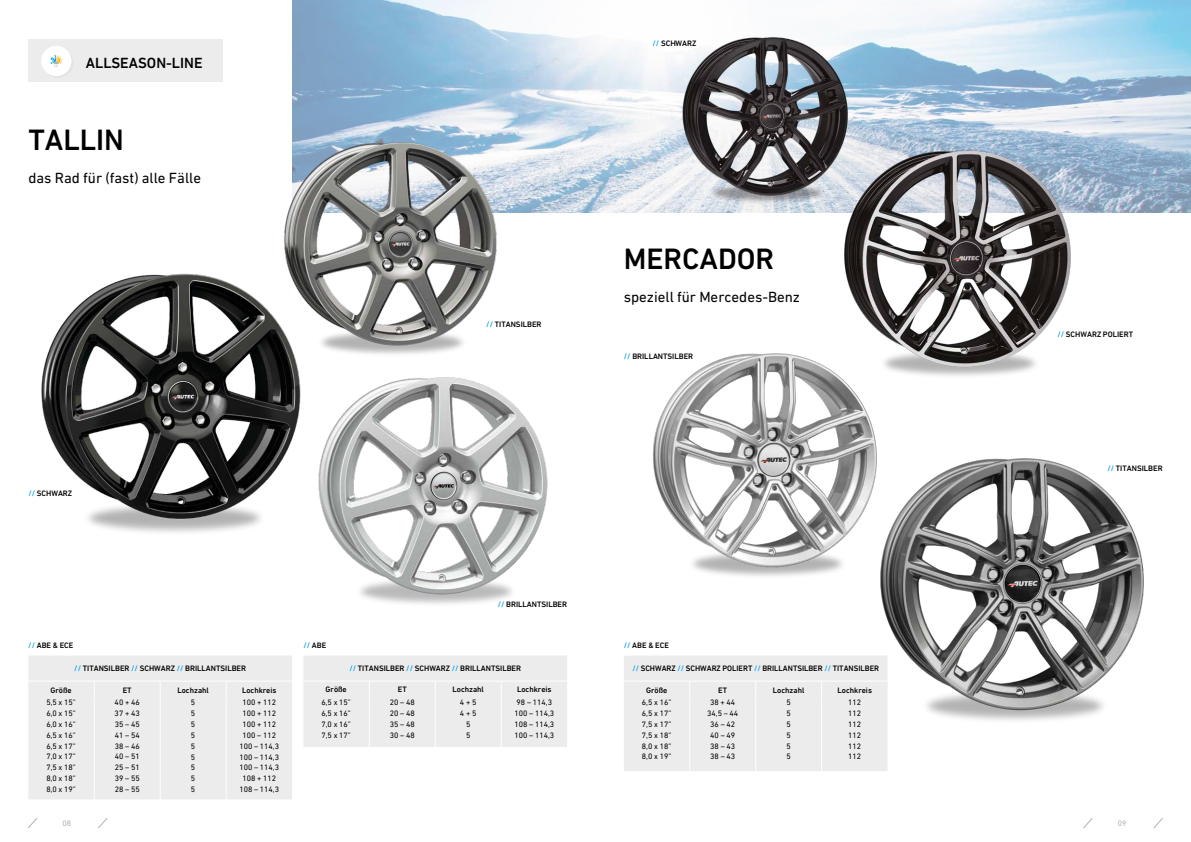
<style>
.page{position:relative;width:1191px;height:842px;background:#fff}
.page>*{position:absolute;margin:0;border:0;box-sizing:border-box;transform-origin:0 0}
.t1{font:500 30px "DIN Next LT Pro";color:#000}
.t2{font:15px "DIN Next LT Pro";color:#000}
.t3{font:500 15px "DIN Next LT Pro";color:#000}
.t4{font:8px/10.8px "DIN Next LT Pro";color:#000;text-align:justify}
.t5{font:500 8px "DIN Next LT Pro";color:#000}
.t6{font:8px "DIN Next LT Pro";color:#b1b2b3}
.s1{color:#009ee3}
</style>
<div class="page">
<svg style="left:28px;top:818px;width:9px;height:10px"></svg>
<svg style="left:1083px;top:818px;width:9px;height:10px"></svg>
<svg style="left:98px;top:818px;width:10px;height:10px"></svg>
<svg style="left:1153px;top:818px;width:10px;height:10px"></svg>
<img style="left:292px;top:0;width:899px;height:213px">
<img style="left:41px;top:273px;width:257px;height:260px">
<img style="left:269px;top:111px;width:241px;height:269px">
<img style="left:298px;top:344px;width:250px;height:260px">
<div style="left:28px;top:656px;width:264px;height:143px;background:#ececed"></div>
<hr style="left:94px;top:699px;width:1px;height:100px;background:#fff">
<hr style="left:160px;top:699px;width:1px;height:100px;background:#fff">
<hr style="left:226px;top:699px;width:1px;height:100px;background:#fff">
<div style="left:624px;top:656px;width:263px;height:115px;background:#ececed"></div>
<hr style="left:689px;top:699px;width:1px;height:72px;background:#fff">
<hr style="left:755px;top:699px;width:1px;height:72px;background:#fff">
<hr style="left:821px;top:699px;width:1px;height:72px;background:#fff">
<div style="left:303px;top:656px;width:264px;height:91px;background:#ececed"></div>
<hr style="left:369px;top:699px;width:1px;height:48px;background:#fff">
<hr style="left:435px;top:699px;width:1px;height:48px;background:#fff">
<hr style="left:501px;top:699px;width:1px;height:48px;background:#fff">
<img style="left:653px;top:353px;width:222px;height:223px">
<img style="left:831px;top:135px;width:250px;height:249px">
<img style="left:865px;top:439px;width:279px;height:291px">
<img style="left:673px;top:26px;width:182px;height:182px">
<div style="left:28px;top:40px;width:195px;height:42px;background:#ececed"></div>
<div style="left:41px;top:46px;width:30px;height:30px;background:#fff;border-radius:50%"></div>
<svg style="left:44px;top:48px;width:27px;height:28px"></svg>
<h2 class="t3" style="left:86px;top:54px;width:118px">ALLSEASON-LINE</h2>
<h1 class="t1" style="left:28px;top:122px;width:97px">TALLIN</h1>
<h2 class="t2" style="left:28px;top:169px;width:174px">das Rad für (fast) alle Fälle</h2>
<p class="t5" style="left:28px;top:489px;width:45px"><span class="s1">//</span> SCHWARZ</p>
<p class="t5" style="left:486px;top:320px;width:57px"><span class="s1">//</span> TITANSILBER</p>
<p class="t5" style="left:652px;top:38px;width:45px"><span class="s1">//</span> SCHWARZ</p>
<h1 class="t1" style="left:624px;top:242px;width:152px">MERCADOR</h1>
<h2 class="t2" style="left:624px;top:288px;width:178px">speziell für Mercedes-Benz</h2>
<p class="t5" style="left:624px;top:352px;width:71px"><span class="s1">//</span> BRILLANTSILBER</p>
<p class="t5" style="left:498px;top:600px;width:71px"><span class="s1">//</span> BRILLANTSILBER</p>
<p class="t5" style="left:28px;top:640px;width:47px"><span class="s1">//</span> ABE &amp; ECE</p>
<p class="t5" style="left:303px;top:640px;width:24px"><span class="s1">//</span> ABE</p>
<p class="t5" style="left:624px;top:640px;width:47px"><span class="s1">//</span> ABE &amp; ECE</p>
<p class="t5" style="left:74px;top:664px;width:173px"><span class="s1">//</span> TITANSILBER <span class="s1">//</span> SCHWARZ <span class="s1">//</span> BRILLANTSILBER</p>
<p class="t5" style="left:51px;top:686px;width:23px">Größe</p>
<p class="t5" style="left:123px;top:686px;width:10px">ET</p>
<p class="t5" style="left:177px;top:686px;width:33px">Lochzahl</p>
<p class="t5" style="left:242px;top:686px;width:36px">Lochkreis</p>
<p class="t4" style="left:46px;top:697px;width:31px">5,5 x 15” 6,0 x 15” 6,0 x 16” 6,5 x 16” 6,5 x 17” 7,0 x 17” 7,5 x 18” 8,0 x 18” 8,0 x 19”</p>
<p class="t4" style="left:115px;top:697px;width:27px">40 + 46<br>37 + 43<br>35 – 45<br>41 – 54<br>38 – 46<br>40 – 51<br>25 – 51<br>39 – 55<br>28 – 55</p>
<p class="t4" style="left:191px;top:697px;width:6px">5<br>5<br>5<br>5<br>5<br>5<br>5<br>5<br>5</p>
<p class="t4" style="left:239px;top:697px;width:41px;text-align:center">100 + 112<br>100 + 112<br>100 + 112<br>100 – 112<br>100 – 114,3<br>100 – 114,3<br>100 – 114,3<br>108 + 112<br>108 – 114,3</p>
<p class="t5" style="left:349px;top:664px;width:173px"><span class="s1">//</span> TITANSILBER <span class="s1">//</span> SCHWARZ <span class="s1">//</span> BRILLANTSILBER</p>
<p class="t5" style="left:326px;top:685px;width:23px">Größe</p>
<p class="t5" style="left:398px;top:685px;width:10px">ET</p>
<p class="t5" style="left:452px;top:685px;width:33px">Lochzahl</p>
<p class="t5" style="left:517px;top:685px;width:36px">Lochkreis</p>
<p class="t4" style="left:321px;top:697px;width:31px">6,5 x 15” 6,5 x 16” 7,0 x 16” 7,5 x 17”</p>
<p class="t4" style="left:390px;top:697px;width:26px">20 – 48<br>20 – 48<br>35 – 48<br>30 – 48</p>
<p class="t4" style="left:460px;top:697px;width:18px;text-align:center">4 + 5<br>4 + 5<br>5<br>5</p>
<p class="t4" style="left:514px;top:697px;width:41px;text-align:left">98 – 114,3<br>100 – 114,3<br>108 – 114,3<br>100 – 114,3</p>
<p class="t5" style="left:632px;top:664px;width:248px"><span class="s1">//</span> SCHWARZ <span class="s1">//</span> SCHWARZ POLIERT <span class="s1">//</span> BRILLANTSILBER <span class="s1">//</span> TITANSILBER</p>
<p class="t5" style="left:646px;top:686px;width:23px">Größe</p>
<p class="t5" style="left:718px;top:686px;width:10px">ET</p>
<p class="t5" style="left:773px;top:686px;width:33px">Lochzahl</p>
<p class="t5" style="left:837px;top:686px;width:36px">Lochkreis</p>
<p class="t4" style="left:642px;top:697px;width:31px">6,5 x 16” 6,5 x 17” 7,5 x 17” 7,5 x 18” 8,0 x 18” 8,0 x 19”</p>
<p class="t4" style="left:707px;top:697px;width:33px;text-align:center">38 + 44<br>34,5 – 44<br>36 – 42<br>40 – 49<br>38 – 43<br>38 – 43</p>
<p class="t4" style="left:786px;top:697px;width:6px">5<br>5<br>5<br>5<br>5<br>5</p>
<p class="t4" style="left:848px;top:697px;width:15px">112<br>112<br>112<br>112<br>112<br>112</p>
<p class="t5" style="left:1057px;top:330px;width:77px"><span class="s1">//</span> SCHWARZ POLIERT</p>
<p class="t5" style="left:1107px;top:464px;width:57px"><span class="s1">//</span> TITANSILBER</p>
<p class="t6" style="left:62px;top:819px;width:10px">08</p>
<p class="t6" style="left:1118px;top:819px;width:10px">09</p>
</div>
